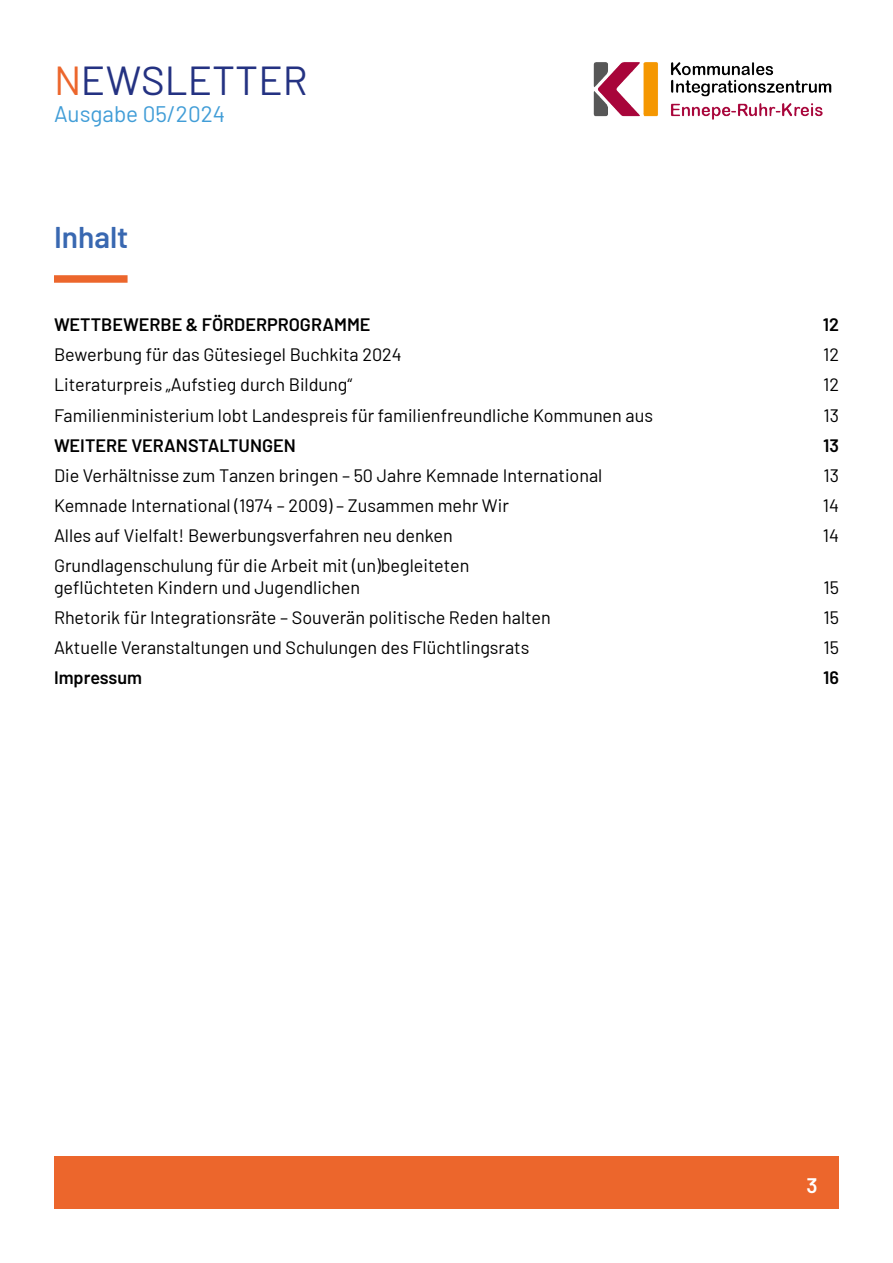
<style>
.page{position:relative;width:893px;height:1263px;background:#fff}
.page>*{position:absolute;margin:0;border:0;box-sizing:border-box;transform-origin:0 0}
.t1{font:40.5px "Barlow";color:#243282}
.t2{font:600 30px "Barlow";color:#3968b1}
.t3{font:22.5px "Barlow";color:#419dd7}
.t4{font:600 21px "Barlow";color:#fff}
.t5{font:18px/21.6px "Barlow";color:#000}
.t6{font:600 18px "Barlow";color:#000}
.s1{color:#ec662c}
</style>
<div class="page">
<img style="left:593px;top:62px;width:239px;height:58px">
<div style="left:54px;top:1157px;width:785px;height:52px;background:#ec662c"></div>
<div style="left:54px;top:275px;width:74px;height:8px;background:#ec662c"></div>
<h1 class="t1" style="left:54px;top:51px;width:255px"><span class="s1">N</span>EWSLETTER</h1>
<p class="t3" style="left:54px;top:97px;width:173px">Ausgabe 05/2024</p>
<p class="t2" style="left:54px;top:216px;width:76px">Inhalt</p>
<p class="t6" style="left:54px;top:312px;width:318px">WETTBEWERBE &amp; FÖRDERPROGRAMME</p>
<p class="t6" style="left:823px;top:312px;width:18px">12</p>
<p class="t5" style="left:54px;top:343px;width:349px">Bewerbung für das Gütesiegel Buchkita 2024</p>
<p class="t5" style="left:823px;top:343px;width:17px">12</p>
<p class="t5" style="left:54px;top:373px;width:300px">Literaturpreis „Aufstieg durch Bildung“</p>
<p class="t5" style="left:823px;top:373px;width:17px">12</p>
<p class="t5" style="left:54px;top:403px;width:600px">Familienministerium lobt Landespreis für familienfreundliche Kommunen aus</p>
<p class="t5" style="left:823px;top:403px;width:17px">13</p>
<p class="t6" style="left:54px;top:432px;width:243px">WEITERE VERANSTALTUNGEN</p>
<p class="t6" style="left:823px;top:432px;width:17px">13</p>
<p class="t5" style="left:54px;top:463px;width:550px">Die Verhältnisse zum Tanzen bringen – 50 Jahre Kemnade International</p>
<p class="t5" style="left:823px;top:463px;width:17px">13</p>
<p class="t5" style="left:54px;top:493px;width:456px">Kemnade International (1974 – 2009) – Zusammen mehr Wir</p>
<p class="t5" style="left:823px;top:493px;width:18px">14</p>
<p class="t5" style="left:54px;top:523px;width:400px">Alles auf Vielfalt! Bewerbungsverfahren neu denken</p>
<p class="t5" style="left:823px;top:523px;width:18px">14</p>
<p class="t5" style="left:54px;top:553px;width:417px">Grundlagenschulung für die Arbeit mit (un)begleiteten geflüchteten Kindern und Jugendlichen</p>
<p class="t5" style="left:823px;top:575px;width:17px">15</p>
<p class="t5" style="left:54px;top:605px;width:498px">Rhetorik für Integrationsräte – Souverän politische Reden halten</p>
<p class="t5" style="left:823px;top:605px;width:17px">15</p>
<p class="t5" style="left:54px;top:635px;width:477px">Aktuelle Veranstaltungen und Schulungen des Flüchtlingsrats</p>
<p class="t5" style="left:823px;top:635px;width:17px">15</p>
<p class="t6" style="left:54px;top:664px;width:90px">Impressum</p>
<p class="t6" style="left:823px;top:664px;width:17px">16</p>
<p class="t4" style="left:807px;top:1170px;width:13px">3</p>
</div>
